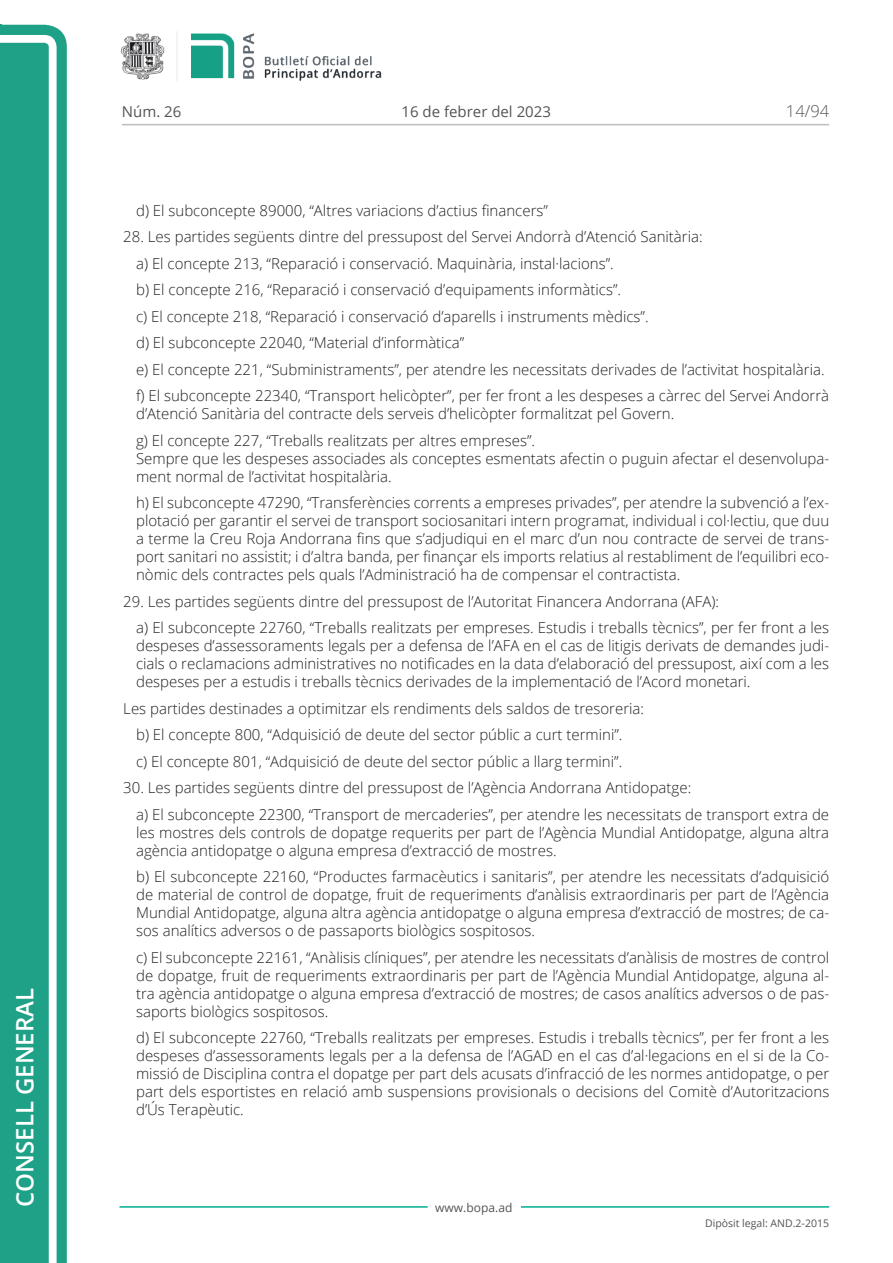
<style>
.page{position:relative;width:893px;height:1263px;background:#fff}
.page>*{position:absolute;margin:0;border:0;box-sizing:border-box;transform-origin:0 0}
.t1{font:600 24px "Open Sans";color:#fff}
.t2{font:300 16.5px "Open Sans";color:#545454}
.Body_text_i{font:300 15px/18px "Open Sans";color:#231f20;text-align:justify}
.Body_text{font:300 15px "Open Sans";color:#231f20}
.Body_text_NOS{font:300 15px "Open Sans";color:#231f20}
.t3{font:15px "Open Sans";color:#545454}
.t4{font:12px "Open Sans";color:#545454}
.t5{font:10.5px "Open Sans";color:#545454}
</style>
<div class="page">
<svg style="left:0;top:25px;width:67px;height:1238px;fill:#1ea187"></svg>
<div style="left:0;top:43px;width:49px;height:1220px;background:#1ea187"></div>
<img style="left:122px;top:32px;width:260px;height:49px">
<hr style="left:119px;top:1206px;width:309px;height:2px;background:#00ae91">
<hr style="left:521px;top:1206px;width:308px;height:2px;background:#00ae91">
<hr style="left:122px;top:124px;width:707px;height:1px;background:#bcbdc0">
<h1 class="t1" style="left:8px;top:1207px;width:220px;rotate:-90deg">Consell General</h1>
<p class="t3" style="left:122px;top:102px;width:61px">Núm. 26</p>
<p class="t3" style="left:402px;top:102px;width:151px">16 de febrer del 2023</p>
<p class="t2" style="left:786px;top:100px;width:45px">14/94</p>
<p class="Body_text_i" style="left:136px;top:201px;width:413px">d) El subconcepte 89000, “Altres variacions d’actius financers”</p>
<p class="Body_text" style="left:123px;top:226px;width:581px">28. Les partides següents dintre del pressupost del Servei Andorrà d’Atenció Sanitària:</p>
<p class="Body_text_i" style="left:136px;top:254px;width:479px">a) El concepte 213, “Reparació i conservació. Maquinària, instal·lacions”.</p>
<p class="Body_text_i" style="left:136px;top:280px;width:486px">b) El concepte 216, “Reparació i conservació d’equipaments informàtics”.</p>
<p class="Body_text_i" style="left:136px;top:307px;width:514px">c) El concepte 218, “Reparació i conservació d’aparells i instruments mèdics”.</p>
<p class="Body_text_i" style="left:136px;top:333px;width:330px">d) El subconcepte 22040, “Material d’informàtica”</p>
<p class="Body_text_i" style="left:136px;top:360px;width:690px">e) El concepte 221, “Subministraments”, per atendre les necessitats derivades de l’activitat hospitalària.</p>
<p class="Body_text_i" style="left:136px;top:386px;width:695px">f) El subconcepte 22340, “Transport helicòpter”, per fer front a les despeses a càrrec del Servei Andorrà d’Atenció Sanitària del contracte dels serveis d’helicòpter formalitzat pel Govern.</p>
<p class="Body_text_NOS" style="left:136px;top:430px;width:400px">g) El concepte 227, “Treballs realitzats per altres empreses”.</p>
<p class="Body_text_i" style="left:136px;top:449px;width:695px">Sempre que les despeses associades als conceptes esmentats afectin o puguin afectar el desenvolupa&shy;ment normal de l’activitat hospitalària.</p>
<p class="Body_text_i" style="left:136px;top:493px;width:695px">h) El subconcepte 47290, “Transferències corrents a empreses privades”, per atendre la subvenció a l’ex&shy;plotació per garantir el servei de transport sociosanitari intern programat, individual i col·lectiu, que duu a terme la Creu Roja Andorrana fins que s’adjudiqui en el marc d’un nou contracte de servei de trans&shy;port sanitari no assistit; i d’altra banda, per finançar els imports relatius al restabliment de l’equilibri eco&shy;nòmic dels contractes pels quals l’Administració ha de compensar el contractista.</p>
<p class="Body_text" style="left:123px;top:591px;width:597px">29. Les partides següents dintre del pressupost de l’Autoritat Financera Andorrana (AFA):</p>
<p class="Body_text_i" style="left:136px;top:618px;width:695px">a) El subconcepte 22760, “Treballs realitzats per empreses. Estudis i treballs tècnics”, per fer front a les despeses d’assessoraments legals per a defensa de l’AFA en el cas de litigis derivats de demandes judi&shy;cials o reclamacions administratives no notificades en la data d’elaboració del pressupost, així com a les despeses per a estudis i treballs tècnics derivades de la implementació de l’Acord monetari.</p>
<p class="Body_text" style="left:123px;top:698px;width:522px">Les partides destinades a optimitzar els rendiments dels saldos de tresoreria:</p>
<p class="Body_text_i" style="left:136px;top:725px;width:488px">b) El concepte 800, “Adquisició de deute del sector públic a curt termini”.</p>
<p class="Body_text_i" style="left:136px;top:752px;width:488px">c) El concepte 801, “Adquisició de deute del sector públic a llarg termini”.</p>
<p class="Body_text" style="left:123px;top:777px;width:569px">30. Les partides següents dintre del pressupost de l’Agència Andorrana Antidopatge:</p>
<p class="Body_text_i" style="left:136px;top:805px;width:695px">a) El subconcepte 22300, “Transport de mercaderies”, per atendre les necessitats de transport extra de les mostres dels controls de dopatge requerits per part de l’Agència Mundial Antidopatge, alguna altra agència antidopatge o alguna empresa d’extracció de mostres.</p>
<p class="Body_text_i" style="left:136px;top:867px;width:695px">b) El subconcepte 22160, “Productes farmacèutics i sanitaris”, per atendre les necessitats d’adquisició de material de control de dopatge, fruit de requeriments d’anàlisis extraordinaris per part de l’Agència Mundial Antidopatge, alguna altra agència antidopatge o alguna empresa d’extracció de mostres; de ca&shy;sos analítics adversos o de passaports biològics sospitosos.</p>
<p class="Body_text_i" style="left:136px;top:948px;width:695px">c) El subconcepte 22161, “Anàlisis clíniques”, per atendre les necessitats d’anàlisis de mostres de control de dopatge, fruit de requeriments extraordinaris per part de l’Agència Mundial Antidopatge, alguna al&shy;tra agència antidopatge o alguna empresa d’extracció de mostres; de casos analítics adversos o de pas&shy;saports biològics sospitosos.</p>
<p class="Body_text_i" style="left:136px;top:1028px;width:695px">d) El subconcepte 22760, “Treballs realitzats per empreses. Estudis i treballs tècnics”, per fer front a les despeses d’assessoraments legals per a la defensa de l’AGAD en el cas d’al·legacions en el si de la Co&shy;missió de Disciplina contra el dopatge per part dels acusats d’infracció de les normes antidopatge, o per part dels esportistes en relació amb suspensions provisionals o decisions del Comitè d’Autoritzacions d’Ús Terapèutic.</p>
<p class="t4" style="left:435px;top:1199px;width:79px">www.bopa.ad</p>
<p class="t5" style="left:705px;top:1216px;width:125px">Dipòsit legal: AND.2-2015</p>
</div>
